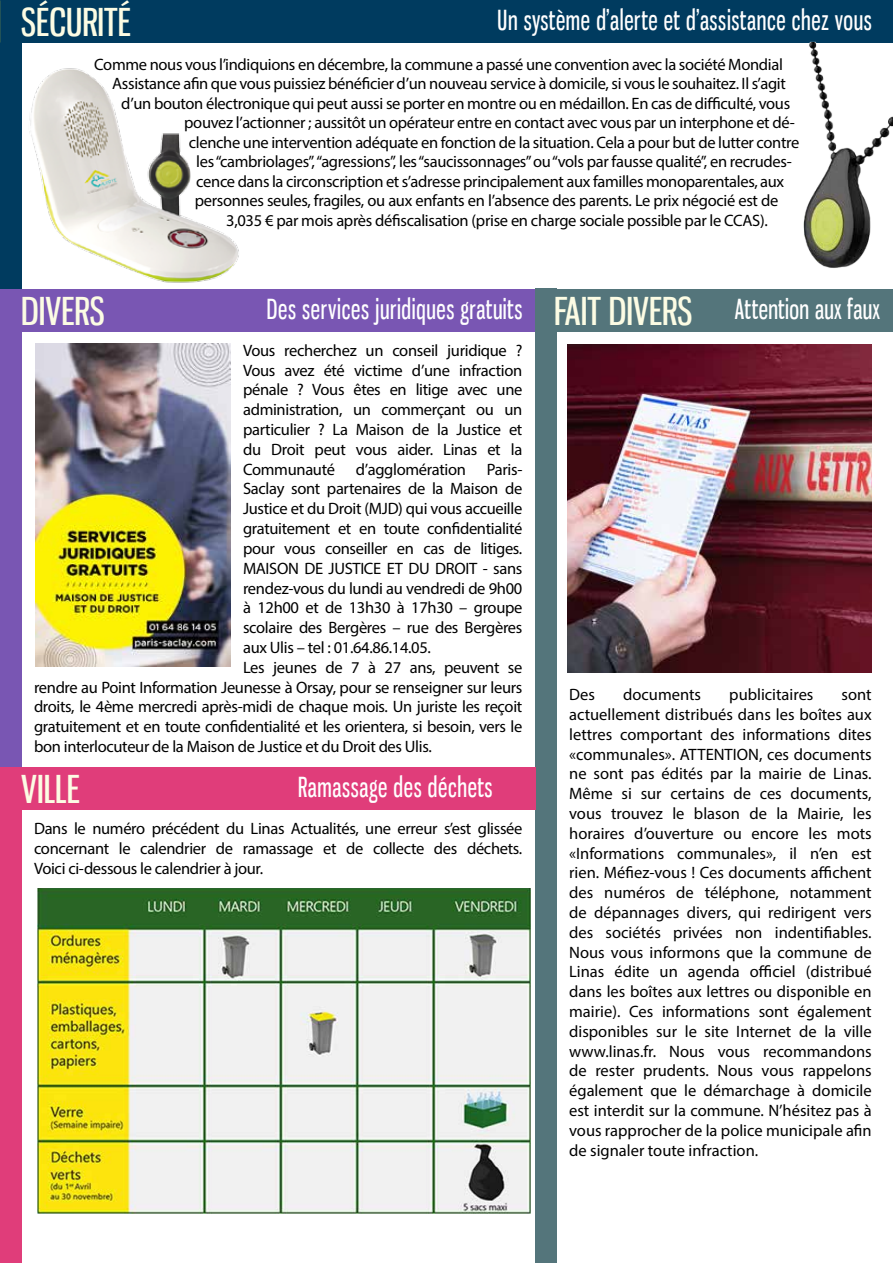
<style>
.page{position:relative;width:893px;height:1263px;background:#fff}
.page>*{position:absolute;margin:0;border:0;box-sizing:border-box;transform-origin:0 0}
.t1{font:37.5px "Gnuolane Free";color:#fcfce4}
.t2{font:27px "Gnuolane Free";letter-spacing:.03em;color:#fff;scale:.83 1}
.t3{font:16.5px/19.8px "Myriad Pro";letter-spacing:-.02em;color:#000;text-align:justify}
.t4{font:16.5px "Myriad Pro";color:#000}
.s1{font-size:37.5px;color:#fcfce4}
</style>
<div class="page">
<div style="left:535px;top:289px;width:21px;height:974px;background:#54757b"></div>
<div style="left:0;top:289px;width:21px;height:478px;background:#7956b3"></div>
<div style="left:0;top:0;width:21px;height:289px;background:#003b5f"></div>
<div style="left:0;top:289px;width:535px;height:42px;background:#7956b3"></div>
<div style="left:0;top:0;width:893px;height:43px;background:#003b5f"></div>
<div style="left:535px;top:289px;width:358px;height:42px;background:#54757b"></div>
<div style="left:0;top:767px;width:535px;height:42px;background:#e03d7a"></div>
<div style="left:0;top:809px;width:21px;height:454px;background:#e03d7a"></div>
<img style="left:37px;top:888px;width:494px;height:325px">
<img style="left:36px;top:344px;width:194px;height:322px">
<img style="left:568px;top:344px;width:304px;height:328px">
<img style="left:21px;top:63px;width:218px;height:226px">
<img style="left:803px;top:42px;width:90px;height:226px">
<h1 class="t1" style="left:21px;top:0;width:111px">SÉCURITÉ</h1>
<h2 class="t2" style="left:498px;top:4px;width:452px">Un système d’alerte et d’assistance chez vous</h2>
<p class="t3" style="left:94px;top:54px;width:690px">Comme nous vous l’indiquions en décembre, la commune a passé une convention avec la société Mondial</p>
<p class="t3" style="left:112px;top:73px;width:675px">Assistance afin que vous puissiez bénéficier d’un nouveau service à domicile, si vous le souhaitez. Il s’agit</p>
<p class="t3" style="left:121px;top:93px;width:670px">d’un bouton électronique qui peut aussi se porter en montre ou en médaillon. En cas de difficulté, vous</p>
<p class="t3" style="left:184px;top:112px;width:612px">pouvez l’actionner ; aussitôt un opérateur entre en contact avec vous par un interphone et dé-</p>
<p class="t3" style="left:189px;top:132px;width:612px">clenche une intervention adéquate en fonction de la situation. Cela a pour but de lutter contre</p>
<p class="t3" style="left:196px;top:151px;width:597px">les “cambriolages”, “agressions”, les “saucissonnages” ou “vols par fausse qualité”, en recrudes-</p>
<p class="t3" style="left:196px;top:171px;width:589px">cence dans la circonscription et s’adresse principalement aux familles monoparentales, aux</p>
<p class="t3" style="left:195px;top:190px;width:585px">personnes seules, fragiles, ou aux enfants en l’absence des parents. Le prix négocié est de</p>
<p class="t3" style="left:226px;top:210px;width:543px">3,035 € par mois après défiscalisation (prise en charge sociale possible par le CCAS).</p>
<h1 class="t1" style="left:21px;top:289px;width:85px">DIVERS</h1>
<h2 class="t2" style="left:267px;top:293px;width:309px">Des services juridiques gratuits</h2>
<p class="t3" style="left:243px;top:340px;width:281px">Vous recherchez un conseil juridique ?<br>Vous avez été victime d’une infraction pénale ? Vous êtes en litige avec une administration, un commerçant ou un particulier ? La Maison de la Justice et du Droit peut vous aider. Linas et la Communauté</p>
<p class="t3" style="left:356px;top:459px;width:112px">d’agglomération</p>
<p class="t3" style="left:487px;top:459px;width:37px">Paris-</p>
<p class="t3" style="left:243px;top:479px;width:281px">Saclay sont partenaires de la Maison de</p>
<p class="t3" style="left:243px;top:499px;width:281px">Justice et du Droit (MJD) qui vous accueille</p>
<p class="t3" style="left:243px;top:518px;width:281px">gratuitement et en toute confidentialité</p>
<p class="t3" style="left:243px;top:538px;width:281px">pour vous conseiller en cas de litiges.</p>
<p class="t3" style="left:243px;top:558px;width:281px">MAISON DE JUSTICE ET DU DROIT - sans</p>
<p class="t3" style="left:243px;top:578px;width:281px">rendez-vous du lundi au vendredi de 9h00</p>
<p class="t3" style="left:243px;top:598px;width:281px">à 12h00 et de 13h30 à 17h30 – groupe</p>
<p class="t3" style="left:243px;top:617px;width:281px">scolaire des Bergères – rue des Bergères</p>
<p class="t3" style="left:243px;top:637px;width:189px">aux Ulis – tel : 01.64.86.14.05.</p>
<p class="t3" style="left:243px;top:657px;width:281px">Les jeunes de 7 à 27 ans, peuvent se</p>
<p class="t3" style="left:34px;top:677px;width:490px">rendre au Point Information Jeunesse à Orsay, pour se renseigner sur leurs</p>
<p class="t3" style="left:34px;top:697px;width:490px">droits, le 4ème mercredi après-midi de chaque mois. Un juriste les reçoit</p>
<p class="t3" style="left:34px;top:716px;width:490px">gratuitement et en toute confidentialité et les orientera, si besoin, vers le</p>
<p class="t3" style="left:34px;top:736px;width:399px">bon interlocuteur de la Maison de Justice et du Droit des Ulis.</p>
<h1 class="t1" style="left:21px;top:767px;width:60px">VILLE</h1>
<h2 class="t2" style="left:298px;top:771px;width:236px">Ramassage des déchets</h2>
<p class="t3" style="left:34px;top:819px;width:490px">Dans le numéro précédent du Linas Actualités, une erreur s’est glissée concernant le calendrier de ramassage et de collecte des déchets.<br>Voici ci-dessous le calendrier à jour.</p>
<h2 class="t2" style="left:554px;top:293px;width:394px"><span class="s1">FAIT DIVERS</span> Attention aux faux</h2>
<p class="t3" style="left:569px;top:684px;width:27px">Des</p>
<p class="t4" style="left:623px;top:684px;width:79px">documents</p>
<p class="t4" style="left:729px;top:684px;width:86px">publicitaires</p>
<p class="t3" style="left:569px;top:684px;width:304px;text-indent:272px">sont actuellement distribués dans les boîtes aux lettres comportant des informations dites «communales». ATTENTION, ces documents ne sont pas édités par la mairie de Linas.<br>Même si sur certains de ces documents, vous trouvez le blason de la Mairie, les horaires d’ouverture ou encore les mots «Informations communales», il n’en est rien. Méfiez-vous ! Ces documents affichent des numéros de téléphone, notamment de dépannages divers, qui redirigent vers des sociétés privées non indentifiables.<br>Nous vous informons que la commune de Linas édite un agenda officiel (distribué dans les boîtes aux lettres ou disponible en mairie). Ces informations sont également disponibles sur le site Internet de la ville www.linas.fr. Nous vous recommandons de rester prudents. Nous vous rappelons également que le démarchage à domicile est interdit sur la commune. N’hésitez pas à vous rapprocher de la police municipale afin de signaler toute infraction.</p>
</div>
